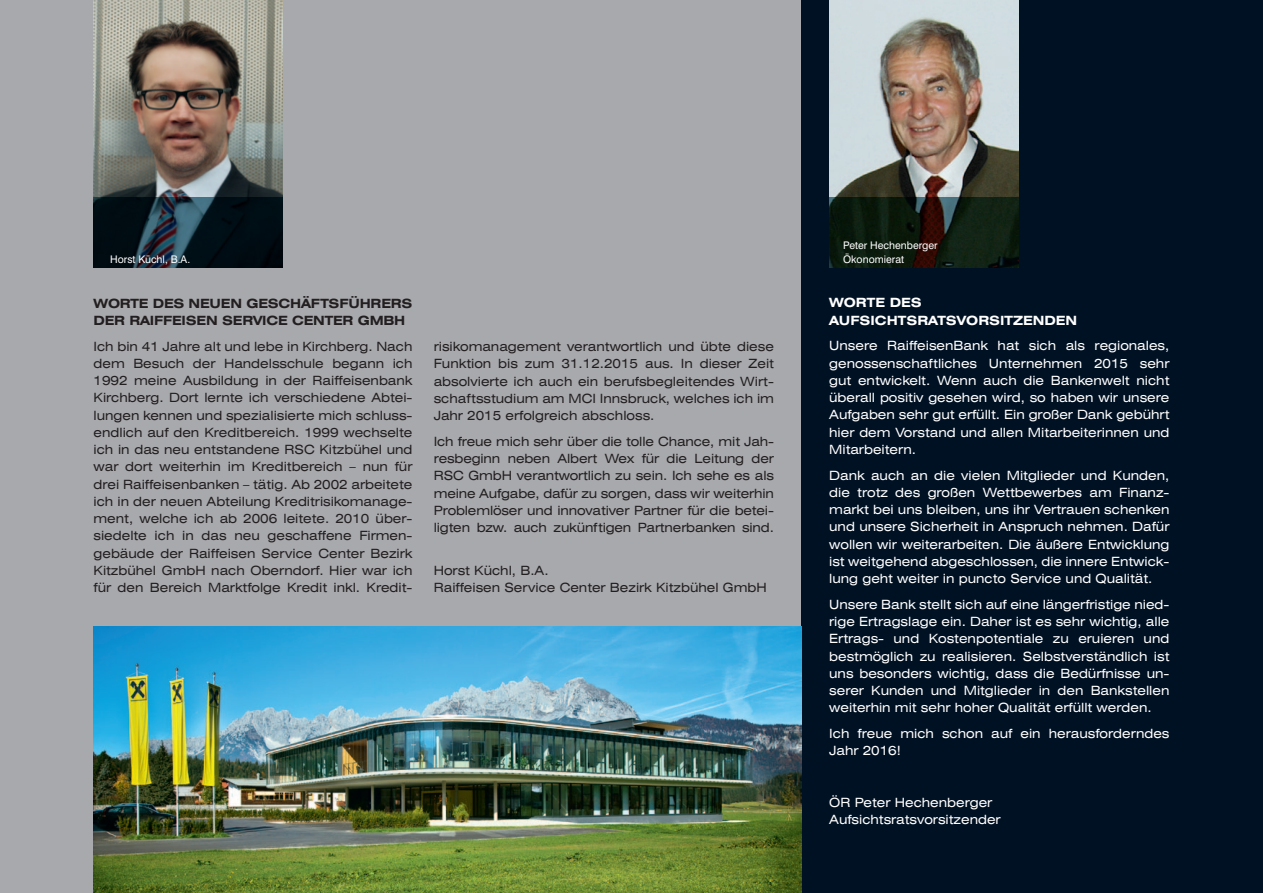
<style>
.page{position:relative;width:1263px;height:893px;background:#fff}
.page>*{position:absolute;margin:0;border:0;box-sizing:border-box;transform-origin:0 0}
.t1{font:expanded 12.75px/17.2px "Swiss 721 BT";color:#231f20;text-align:justify}
.t2{font:expanded 12.75px/17.2px "Swiss 721 BT";color:#fff;text-align:justify}
.t3{font:700 expanded 12.75px/17.2px "Swiss 721 BT";letter-spacing:-.015em;color:#231f20}
.t4{font:700 expanded 12.75px/17.2px "Swiss 721 BT";color:#fff}
.t5{font:10.5px "Swiss 721 BT";color:#fff}
</style>
<div class="page">
<div style="left:0;top:0;width:801px;height:893px;background:#a8a9ad"></div>
<div style="left:801px;top:0;width:462px;height:893px;background:#001123"></div>
<img style="left:829px;top:0;width:190px;height:268px">
<img style="left:94px;top:0;width:189px;height:268px">
<img style="left:94px;top:626px;width:708px;height:267px">
<p class="t5" style="left:843px;top:239px;width:96px">Peter Hechenberger</p>
<p class="t5" style="left:110px;top:252px;width:82px">Horst Küchl, B.A.</p>
<p class="t5" style="left:843px;top:252px;width:62px">Ökonomierat</p>
<p class="t3" style="left:94px;top:294px;width:320px">WORTE DES NEUEN GESCHÄFTSFÜHRERS<br>DER RAIFFEISEN SERVICE CENTER GMBH</p>
<p class="t1" style="left:94px;top:337px;width:320px">Ich bin 41 Jahre alt und lebe in Kirchberg. Nach dem Besuch der Handelsschule begann ich 1992 meine Ausbildung in der Raiffeisenbank Kirchberg. Dort lernte ich verschiedene Abtei&shy;lungen kennen und spezialisierte mich schluss&shy;endlich auf den Kreditbereich. 1999 wechselte ich in das neu entstandene RSC Kitzbühel und war dort weiterhin im Kreditbereich – nun für drei Raiffeisenbanken – tätig. Ab 2002 arbeitete ich in der neuen Abteilung Kreditrisikomanage&shy;ment, welche ich ab 2006 leitete. 2010 über&shy;siedelte ich in das neu geschaffene Firmen&shy;gebäude der Raiffeisen Service Center Bezirk Kitzbühel GmbH nach Oberndorf. Hier war ich für den Bereich Marktfolge Kredit inkl. Kredit-</p>
<p class="t1" style="left:434px;top:338px;width:342px">risikomanagement verantwortlich und übte diese Funktion bis zum 31.12.2015 aus. In dieser Zeit absolvierte ich auch ein berufsbegleitendes Wirt&shy;schaftsstudium am MCI Innsbruck, welches ich im Jahr 2015 erfolgreich abschloss.</p>
<p class="t4" style="left:829px;top:294px;width:250px">WORTE DES<br>AUFSICHTSRATSVORSITZENDEN</p>
<p class="t2" style="left:829px;top:337px;width:342px">Unsere RaiffeisenBank hat sich als regionales, genossenschaftliches Unternehmen 2015 sehr gut entwickelt. Wenn auch die Bankenwelt nicht überall positiv gesehen wird, so haben wir unsere Aufgaben sehr gut erfüllt. Ein großer Dank gebührt hier dem Vorstand und allen Mitarbeiterinnen und Mitarbeitern.</p>
<p class="t2" style="left:829px;top:466px;width:342px">Dank auch an die vielen Mitglieder und Kunden, die trotz des großen Wettbewerbes am Finanz&shy;markt bei uns bleiben, uns ihr Vertrauen schenken und unsere Sicherheit in Anspruch nehmen. Dafür wollen wir weiterarbeiten. Die äußere Entwicklung ist weitgehend abgeschlossen, die innere Entwick&shy;lung geht weiter in puncto Service und Qualität.</p>
<p class="t2" style="left:829px;top:596px;width:342px">Unsere Bank stellt sich auf eine längerfristige nied&shy;rige Ertragslage ein. Daher ist es sehr wichtig, alle Ertrags- und Kostenpotentiale zu eruieren und bestmöglich zu realisieren. Selbstverständlich ist uns besonders wichtig, dass die Bedürfnisse un&shy;serer Kunden und Mitglieder in den Bankstellen weiterhin mit sehr hoher Qualität erfüllt werden.</p>
<p class="t2" style="left:829px;top:725px;width:342px">Ich freue mich schon auf ein herausforderndes<br>Jahr 2016!</p>
<p class="t2" style="left:829px;top:794px;width:173px">ÖR Peter Hechenberger<br>Aufsichtsratsvorsitzender</p>
<p class="t1" style="left:434px;top:433px;width:342px">Ich freue mich sehr über die tolle Chance, mit Jah&shy;resbeginn neben Albert Wex für die Leitung der RSC GmbH verantwortlich zu sein. Ich sehe es als meine Aufgabe, dafür zu sorgen, dass wir weiterhin Problemlöser und innovativer Partner für die betei&shy;ligten bzw. auch zukünftigen Partnerbanken sind.</p>
<p class="t1" style="left:434px;top:562px;width:335px">Horst Küchl, B.A.<br>Raiffeisen Service Center Bezirk Kitzbühel GmbH</p>
</div>
